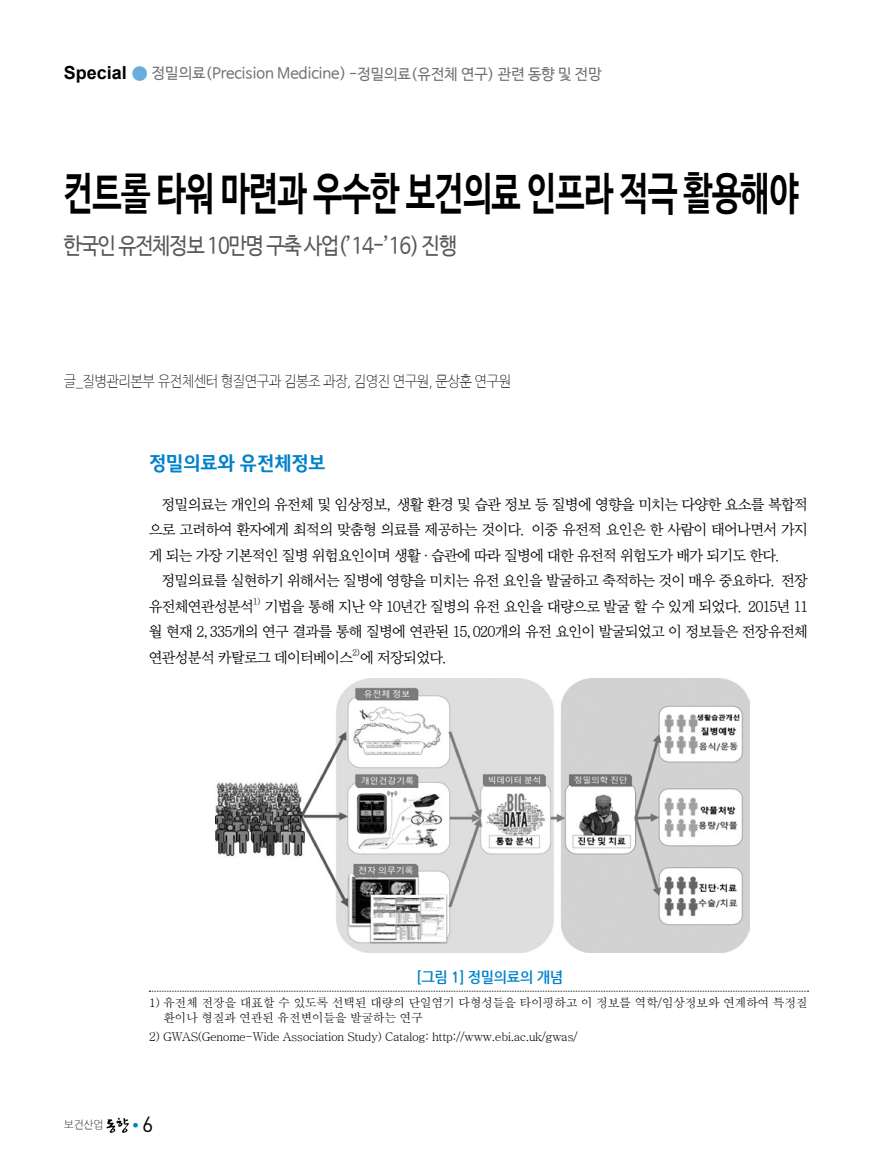
<style>
.page{position:relative;width:893px;height:1170px;background:#fff}
.page>*{position:absolute;margin:0;border:0;box-sizing:border-box;transform-origin:0 0}
.t1{font:700 45px "Nanum Barun Gothic";letter-spacing:-.02em;color:#000;scale:.73 1}
.t2{font:22.5px "Nanum Barun Gothic";letter-spacing:-.05em;color:#595757;scale:.9 1}
.t3{font:700 19.5px "Auction Gothic";letter-spacing:-.025em;color:#0082cb;scale:.95 1}
.t4{font:15px/25.5px "Bareun Batang L";letter-spacing:-.05em;color:#000;text-align:justify}
.t5{font:15px "Nanum Barun Gothic";color:#727171}
.t6{font:300 15px "Nanum Gothic";letter-spacing:-.05em;color:#000;scale:.9 1}
.t7{font:700 15px "Nanum Gothic";letter-spacing:-.025em;color:#0082cb;scale:.95 1}
.t8{font:14.4px "DIN";color:#0082cb}
.t9{font:12px/15px "Batang";letter-spacing:-.04em;color:#000}
.t10{font:300 10.8px "Nanum Gothic";color:#000}
.t11{font:8.7px "Bareun Batang L";color:#000}
.s1{font-family:"Arial";font-weight:700;font-size:18px;color:#000}
.s2{font-size:18px;color:#69adda}
.s3{font-family:"Gulim"}
.s4{font-size:21.6px;color:#000}
</style>
<div class="page">
<svg style="left:106px;top:1117px;width:23px;height:15px"></svg>
<svg style="left:149px;top:990px;width:659px;height:1px"></svg>
<img style="left:215px;top:678px;width:535px;height:274px">
<p class="t5" style="left:64px;top:65px;width:539px"><span class="s1">Special</span> <span class="s2">●</span> 정밀의료(Precision Medicine)-정밀의료(유전체 연구) 관련 동향 및 전망</p>
<h1 class="t1" style="left:64px;top:170px;width:1008px">컨트롤 타워 마련과 우수한 보건의료 인프라 적극 활용해야</h1>
<h2 class="t2" style="left:64px;top:234px;width:438px">한국인 유전체정보 10만명 구축 사업(’14-’16) 진행</h2>
<p class="t6" style="left:64px;top:374px;width:499px">글_질병관리본부 유전체센터 형질연구과 김봉조 과장, 김영진 연구원, 문상훈 연구원</p>
<h3 class="t3" style="left:149px;top:453px;width:188px">정밀의료와 유전체정보</h3>
<p class="t4" style="left:149px;top:491px;width:661px;text-indent:13px">정밀의료는 개인의 유전체 및 임상정보, 생활 환경 및 습관 정보 등 질병에 영향을 미치는 다양한 요소를 복합적 으로 고려하여 환자에게 최적의 맞춤형 의료를 제공하는 것이다. 이중 유전적 요인은 한 사람이 태어나면서 가지 게 되는 가장 기본적인 질병 위험요인이며 생활 <span class="s3">·</span> 습관에 따라 질병에 대한 유전적 위험도가 배가 되기도 한다.</p>
<p class="t4" style="left:149px;top:568px;width:661px;text-indent:13px">정밀의료를 실현하기 위해서는 질병에 영향을 미치는 유전 요인을 발굴하고 축적하는 것이 매우 중요하다. 전장 유전체연관성분석</p>
<p class="t11" style="left:253px;top:597px;width:9px">1)</p>
<p class="t4" style="left:149px;top:593px;width:661px;text-indent:116px">기법을 통해 지난 약 10년간 질병의 유전 요인을 대량으로 발굴 할 수 있게 되었다. 2015년 11 월 현재 2,335개의 연구 결과를 통해 질병에 연관된 15,020개의 유전 요인이 발굴되었고 이 정보들은 전장유전체 연관성분석 카탈로그 데이터베이스</p>
<p class="t11" style="left:352px;top:648px;width:10px">2)</p>
<p class="t4" style="left:360px;top:644px;width:91px">에 저장되었다.</p>
<p class="t7" style="left:417px;top:969px;width:156px">[그림 1] 정밀의료의 개념</p>
<p class="t9" style="left:163px;top:994px;width:646px;text-indent:-14px">1) 유전체 전장을 대표할 수 있도록 선택된 대량의 단일염기 다형성들을 타이핑하고 이 정보를 역학/임상정보와 연계하여 특정질 환이나 형질과 연관된 유전변이들을 발굴하는 연구</p>
<p class="t9" style="left:149px;top:1028px;width:430px">2) GWAS(Genome-Wide Association Study) Catalog: http://www.ebi.ac.uk/gwas/</p>
<p class="t10" style="left:64px;top:1118px;width:41px">보건산업</p>
<p class="t8" style="left:132px;top:1115px;width:23px">•<span class="s4">6</span></p>
</div>
